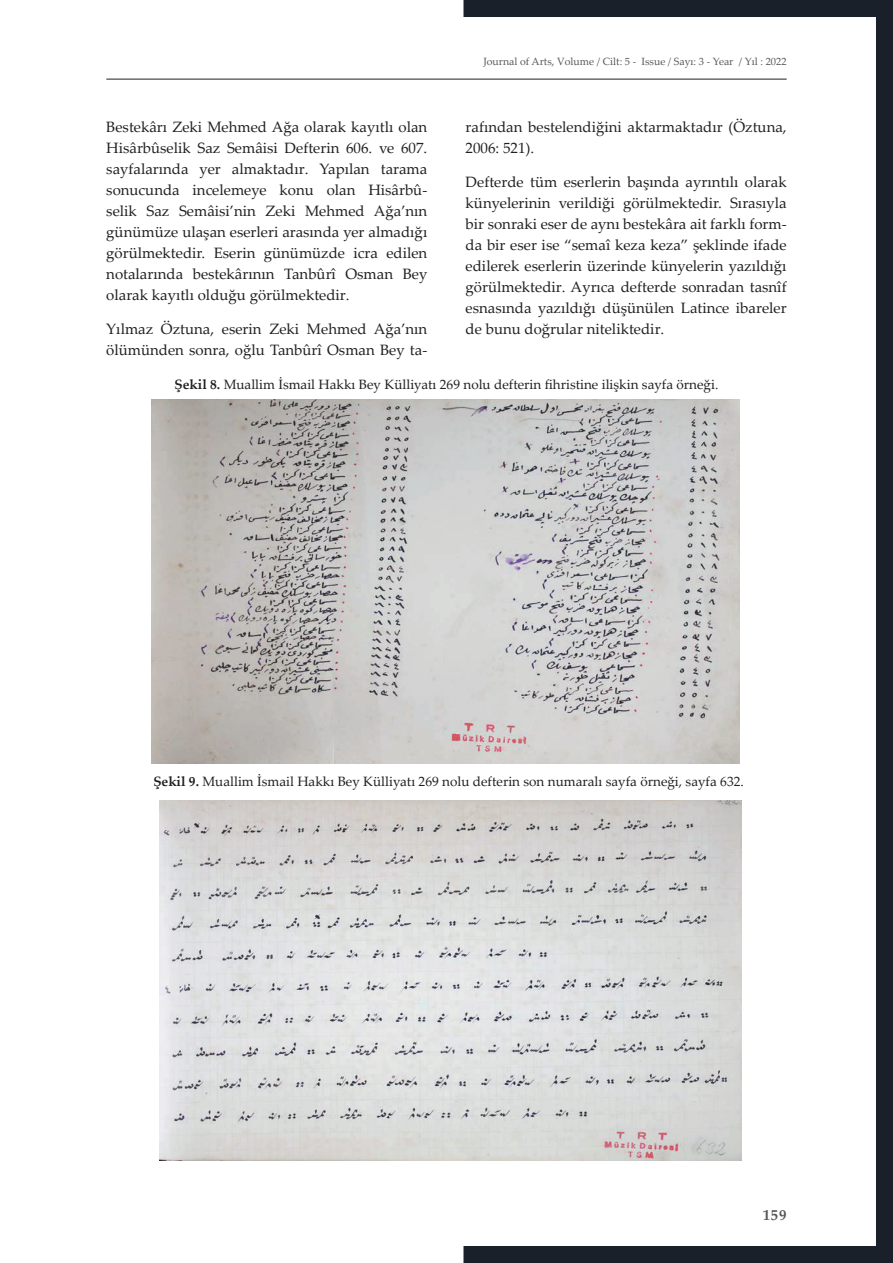
<style>
.page{position:relative;width:893px;height:1263px;background:#fff}
.page>*{position:absolute;margin:0;border:0;box-sizing:border-box;transform-origin:0 0}
.t1{font:15px/21px "Palatino Linotype";color:#231f20;text-align:justify}
.t2{font:700 15px "Palatino";color:#57585a}
.t3{font:13.5px "Palatino Linotype";color:#231f20}
.t4{font:700 13.5px "Palatino Linotype";color:#231f20}
.t5{font:700 12.15px "Times New Roman";color:#231f20}
.t6{font:10.5px "Palatino Linotype";color:#57585a}
.s1{font-weight:700}
.s2{font-family:"Times New Roman";font-size:12.15px}
</style>
<div class="page">
<svg style="left:463px;top:0;width:430px;height:1263px"></svg>
<hr style="left:106px;top:79px;width:681px;height:1px;background:#231f20">
<img style="left:151px;top:400px;width:589px;height:363px">
<img style="left:159px;top:800px;width:583px;height:361px">
<p class="t6" style="left:483px;top:54px;width:305px">Journal of Arts, Volume / Cilt: 5 - Issue / Sayı: 3 - Year / Yıl : 2022</p>
<p class="t1" style="left:466px;top:116px;width:323px">rafından bestelendiğini aktarmaktadır (Öztuna,<br>2006: 521).</p>
<p class="t1" style="left:466px;top:171px;width:323px">Defterde tüm eserlerin başında ayrıntılı olarak künyelerinin verildiği görülmektedir. Sırasıyla bir sonraki eser de aynı bestekâra ait farklı form&shy;da bir eser ise “semaî keza keza” şeklinde ifade edilerek eserlerin üzerinde künyelerin yazıldığı görülmektedir. Ayrıca defterde sonradan tasnîf esnasında yazıldığı düşünülen Latince ibareler de bunu doğrular niteliktedir.</p>
<p class="t5" style="left:221px;top:371px;width:475px">Şekil 8. Muallim İsmail Hakkı Bey Külliyatı 269 nolu defterin fihristine ilişkin sayfa örneği.</p>
<p class="t1" style="left:106px;top:116px;width:323px">Bestekârı Zeki Mehmed Ağa olarak kayıtlı olan Hisârbûselik Saz Semâisi Defterin 606. ve 607. sayfalarında yer almaktadır. Yapılan tarama sonucunda incelemeye konu olan Hisârbû&shy;selik Saz Semâisi’nin Zeki Mehmed Ağa’nın günümüze ulaşan eserleri arasında yer almadığı görülmektedir. Eserin günümüzde icra edilen notalarında bestekârının Tanbûrî Osman Bey olarak kayıtlı olduğu görülmektedir.</p>
<p class="t1" style="left:106px;top:318px;width:323px">Yılmaz Öztuna, eserin Zeki Mehmed Ağa’nın ölümünden sonra, oğlu Tanbûrî Osman Bey ta-</p>
<p class="t3" style="left:175px;top:375px;width:545px"><span class="s1">Şekil 8.</span> Muallim İsmail Hakkı Bey Külliyatı 269 nolu defterin fihristine ilişkin sayfa örneği.</p>
<p class="t3" style="left:202px;top:772px;width:543px">Muallim İsmail Hakkı Bey Külliyatı 269 nolu defterin son numaralı sayfa örneği, sayfa 632.</p>
<p class="t5" style="left:222px;top:773px;width:487px">9. Muallim İsmail Hakkı Bey Külliyatı 269 nolu defterin son numaralı sayfa örneği, sayfa 632.</p>
<p class="t4" style="left:153px;top:772px;width:67px">Şekil 9.<span class="s2">Şekil</span></p>
<p class="t2" style="left:763px;top:1202px;width:25px">159</p>
</div>
